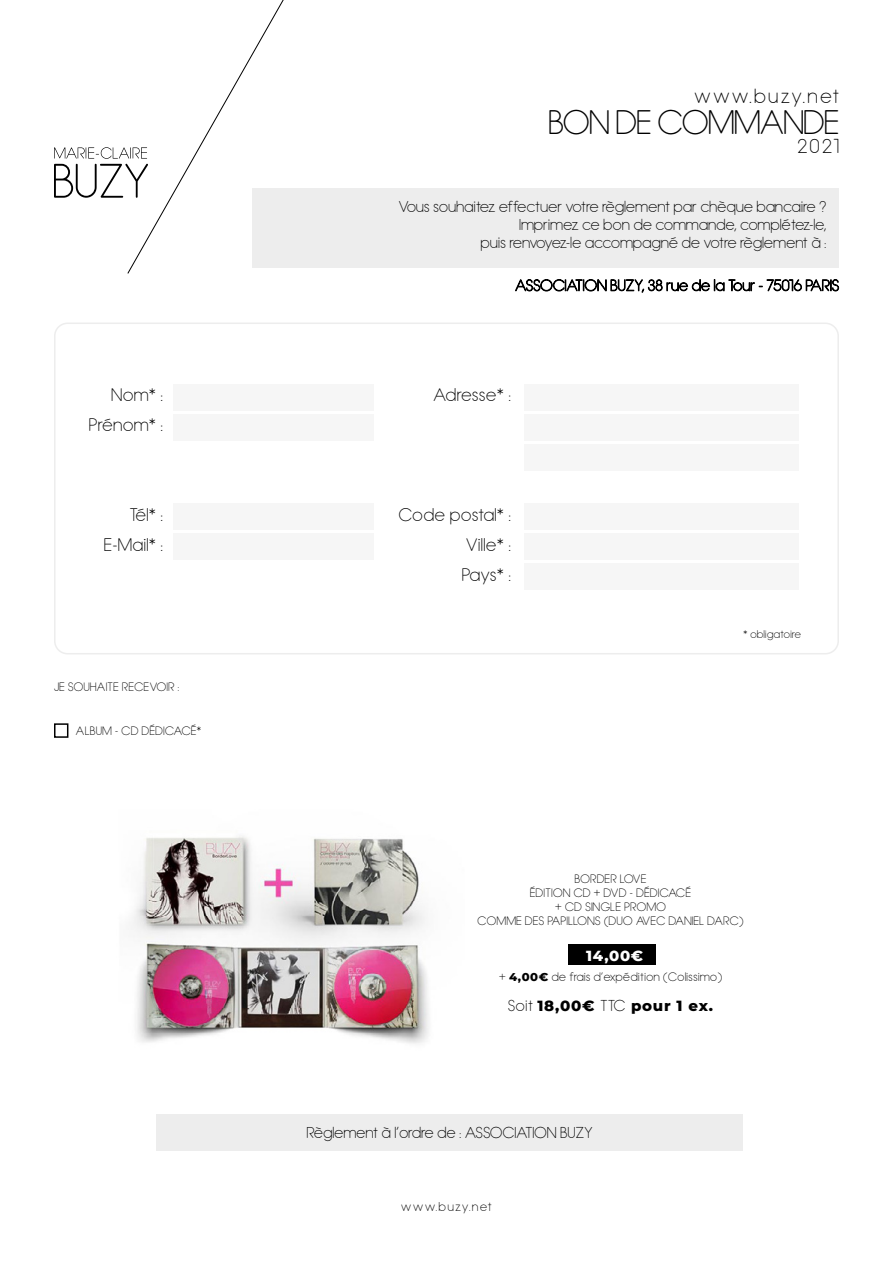
<style>
.page{position:relative;width:893px;height:1263px;background:#fff}
.page>*{position:absolute;margin:0;border:0;box-sizing:border-box;transform-origin:0 0}
.t1{font:32.4px "Hess Gothic Round NF";color:#000}
.t2{font:19.2px "Hess Gothic Round NF";letter-spacing:.15em;color:#000}
.t3{font:17.25px/30px "Hess Gothic Round NF";letter-spacing:.05em;color:#000;text-align:justify}
.t4{font:15px/18px "Hess Gothic Round NF";letter-spacing:.03em;color:#000;text-align:right}
.t5{font:800 15px "Montserrat";letter-spacing:.05em;color:#000}
.t6{font:800 14.85px "Montserrat";color:#fff}
.t7{font:12px "Hess Gothic Round NF";letter-spacing:.15em;color:#000}
.t8{font:11.55px/14px "Hess Gothic Round NF";letter-spacing:.05em;color:#000;text-align:center}
.t9{font:10.5px "Hess Gothic Round NF";letter-spacing:.05em;color:#000}
.s1{font-family:"Montserrat";font-weight:800}
.s2{font-family:"Hess Gothic Round NF";font-weight:400}
</style>
<div class="page">
<div style="left:525px;top:384px;width:274px;height:26px;background:#f6f6f6"></div>
<div style="left:173px;top:384px;width:201px;height:26px;background:#f6f6f6"></div>
<div style="left:525px;top:414px;width:274px;height:26px;background:#f6f6f6"></div>
<div style="left:173px;top:414px;width:201px;height:26px;background:#f6f6f6"></div>
<div style="left:173px;top:503px;width:201px;height:27px;background:#f6f6f6"></div>
<div style="left:525px;top:443px;width:274px;height:27px;background:#f6f6f6"></div>
<div style="left:525px;top:503px;width:274px;height:27px;background:#f6f6f6"></div>
<div style="left:525px;top:533px;width:274px;height:27px;background:#f6f6f6"></div>
<div style="left:525px;top:563px;width:274px;height:27px;background:#f6f6f6"></div>
<div style="left:173px;top:533px;width:201px;height:27px;background:#f6f6f6"></div>
<svg style="left:54px;top:0;width:231px;height:274px"></svg>
<svg style="left:515px;top:279px;width:324px;height:14px"></svg>
<div style="left:253px;top:188px;width:586px;height:79px;background:#ededed"></div>
<div style="left:156px;top:1114px;width:587px;height:37px;background:#ededed"></div>
<img style="left:131px;top:836px;width:298px;height:208px">
<div style="left:54px;top:323px;width:785px;height:331px;border:2px solid #ededed;border-radius:13px"></div>
<div style="left:54px;top:723px;width:14px;height:15px;border:2px solid #000"></div>
<div style="left:568px;top:944px;width:87px;height:21px;background:#000"></div>
<p class="t2" style="left:694px;top:85px;width:146px">www.buzy.net</p>
<p class="t2" style="left:798px;top:134px;width:43px">2021</p>
<h1 class="t1" style="left:549px;top:104px;width:292px">BON DE COMMANDE</h1>
<p class="t4" style="left:399px;top:197px;width:429px">Vous souhaitez effectuer votre règlement par chèque bancaire ?<br>Imprimez ce bon de commande, complétez-le,<br>puis renvoyez-le accompagné de votre règlement à :</p>
<p class="t3" style="left:112px;top:380px;width:53px">Nom* :</p>
<p class="t3" style="left:434px;top:380px;width:79px">Adresse* :</p>
<p class="t3" style="left:89px;top:410px;width:75px">Prénom* :</p>
<p class="t3" style="left:130px;top:500px;width:34px">Tél* :</p>
<p class="t3" style="left:104px;top:530px;width:60px">E-Mail* :</p>
<p class="t8" style="left:54px;top:680px;width:127px">JE SOUHAITE RECEVOIR :</p>
<p class="t8" style="left:76px;top:724px;width:127px">ALBUM - CD DÉDICACÉ*</p>
<p class="t3" style="left:462px;top:500px;width:50px;text-indent:-63px">Code postal* :<br>Ville* :<br>Pays* :</p>
<p class="t9" style="left:743px;top:628px;width:59px">* obligatoire</p>
<p class="t8" style="left:478px;top:872px;width:267px">BORDER LOVE<br>ÉDITION CD + DVD - DÉDICACÉ<br>+ CD SINGLE PROMO<br>COMME DES PAPILLONS (DUO AVEC DANIEL DARC)</p>
<p class="t6" style="left:586px;top:944px;width:59px">14,00€</p>
<p class="t8" style="left:499px;top:969px;width:225px">+ <span class="s1">4,00€</span> de frais d’expédition (Colissimo)</p>
<p class="t5" style="left:508px;top:995px;width:206px"><span class="s2">Soit</span> 18,00€ <span class="s2">TTC</span> pour 1 ex.</p>
<p class="t4" style="left:307px;top:1124px;width:287px">Règlement à l’ordre de : ASSOCIATION BUZY</p>
<p class="t7" style="left:401px;top:1199px;width:92px">www.buzy.net</p>
</div>
